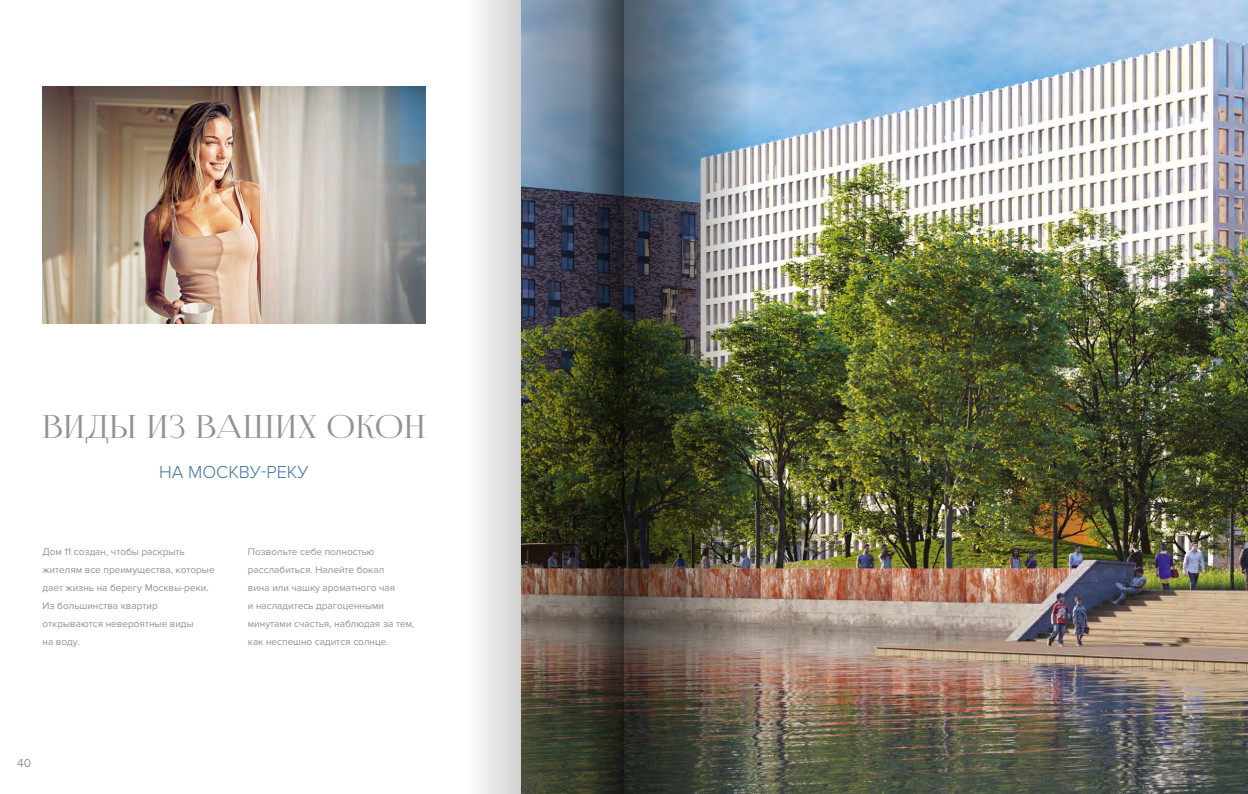
<style>
.page{position:relative;width:1248px;height:794px;background:#fff}
.page>*{position:absolute;margin:0;border:0;box-sizing:border-box;transform-origin:0 0}
.t1{font:32px "Lighthaus";color:#929292}
.t2{font:300 18px "Proxima Nova";color:#4474a1}
.t3{font:12px "Proxima Nova";color:#929292}
.t4{font:10px/18px "Proxima Nova";color:#929292}
</style>
<div class="page">
<img style="left:42px;top:86px;width:330px;height:237px">
<img style="left:623px;top:0;width:624px;height:794px">
<svg style="left:372px;top:0;width:194px;height:794px"></svg>
<img style="left:566px;top:0;width:57px;height:794px">
<img style="left:624px;top:0;width:251px;height:794px">
<h1 class="t1" style="left:42px;top:407px;width:385px">ВИДЫ ИЗ ВАШИХ ОКОН</h1>
<h2 class="t2" style="left:159px;top:461px;width:151px">НА МОСКВУ-РЕКУ</h2>
<p class="t4" style="left:42px;top:542px;width:174px">Дом 11 создан, чтобы раскрыть жителям все преимущества, которые дает жизнь на берегу Москвы-реки.<br>Из большинства квартир открываются невероятные виды<br>на воду.</p>
<p class="t4" style="left:248px;top:542px;width:168px">Позвольте себе полностью расслабиться. Налейте бокал<br>вина или чашку ароматного чая<br>и насладитесь драгоценными минутами счастья, наблюдая за тем, как неспешно садится солнце.</p>
<p class="t3" style="left:17px;top:756px;width:16px">40</p>
</div>
